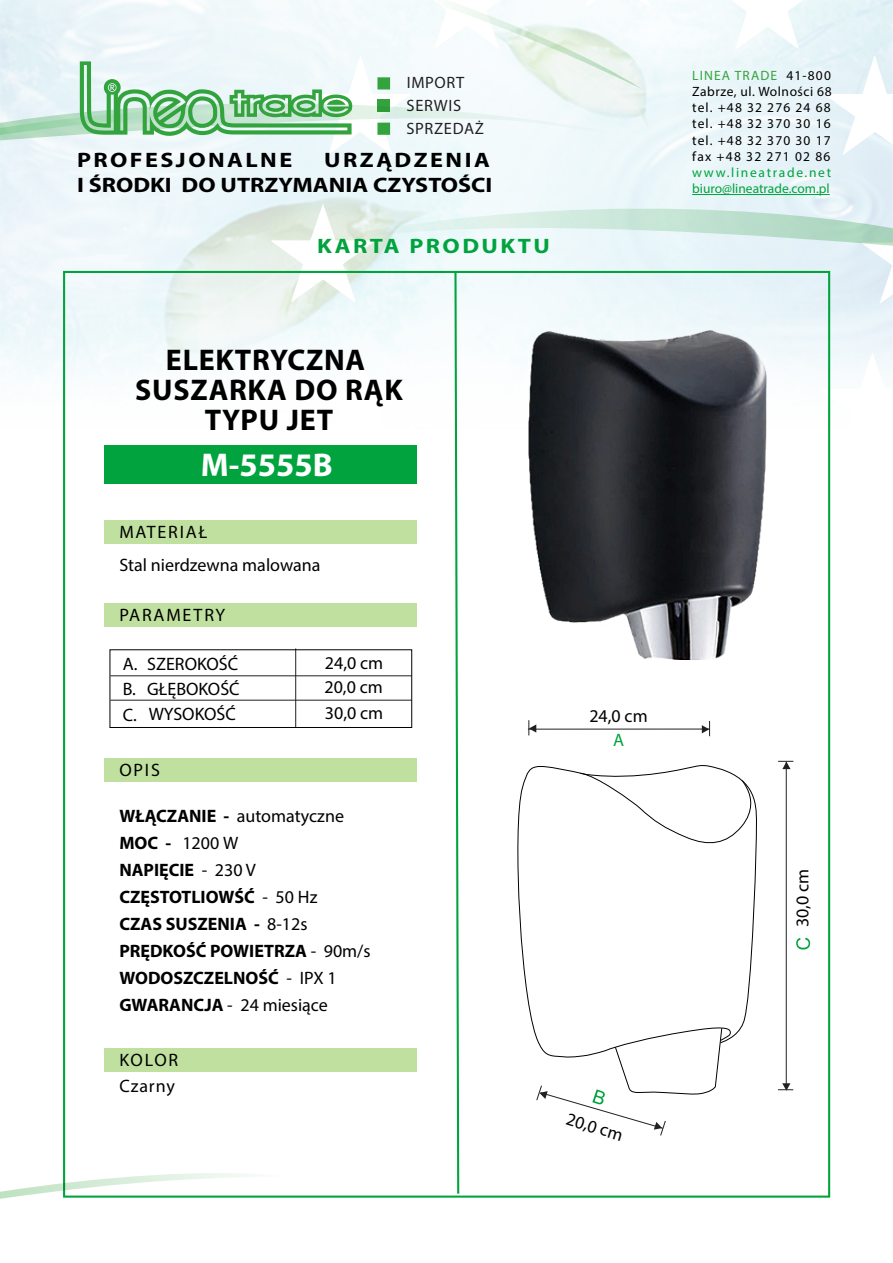
<style>
.page{position:relative;width:893px;height:1263px;background:#fff}
.page>*{position:absolute;margin:0;border:0;box-sizing:border-box;transform-origin:0 0}
.t1{font:700 33px "Myriad Pro";color:#fff}
.t2{font:700 30px/30px "Myriad Pro";letter-spacing:.025em;color:#000;text-align:center}
.t3{font:700 21px/25.2px "Myriad Pro";letter-spacing:.005em;color:#000;text-align:right;scale:1.15 1}
.t4{font:700 21px "Myriad Pro";letter-spacing:.1em;color:#000;scale:1.15 1}
.t5{font:700 21px "Myriad Pro";letter-spacing:.1em;color:#00a33d;scale:1.15 1}
.t6{font:700 18px/27px "Myriad Pro";color:#000}
.t7{font:18px/25.2px "Myriad Pro";color:#000;text-align:justify}
.t8{font:18px/25.5px "Myriad Pro";letter-spacing:.055em;color:#000}
.t9{font:18px "Myriad Pro";letter-spacing:.1em;color:#000}
.t10{font:18px "Myriad Pro";color:#00a33d}
.t11{font:16.5px/22.8px "Myriad Pro";letter-spacing:.04em;color:#212125}
.t12{font:13.5px/16.2px "Myriad Pro";letter-spacing:.085em;color:#000;text-align:justify}
.t13{font:13.5px/16.2px "Myriad Pro";color:#00a33d}
.s1{font-weight:400}
.s2{color:#33a33d}
</style>
<div class="page">
<img style="left:0;top:140px;width:271px;height:341px">
<svg style="left:271px;top:0;width:622px;height:597px"></svg>
<svg style="left:453px;top:270px;width:7px;height:926px"></svg>
<div style="left:105px;top:603px;width:312px;height:24px;background:#bfe09e"></div>
<div style="left:105px;top:759px;width:312px;height:23px;background:#bfe09e"></div>
<div style="left:105px;top:445px;width:312px;height:38px;background:#00a33d"></div>
<svg style="left:517px;top:765px;width:240px;height:278px"></svg>
<svg style="left:580px;top:773px;width:175px;height:74px"></svg>
<img style="left:529px;top:331px;width:237px;height:328px">
<hr style="left:528px;top:729px;width:181px;height:1px;background:#212125">
<hr style="left:786px;top:762px;width:1px;height:324px;background:#212125">
<svg style="left:529px;top:720px;width:7px;height:15px"></svg>
<svg style="left:702px;top:721px;width:8px;height:15px"></svg>
<svg style="left:778px;top:761px;width:15px;height:8px"></svg>
<svg style="left:778px;top:1083px;width:15px;height:8px"></svg>
<svg style="left:536px;top:1028px;width:186px;height:108px"></svg>
<svg style="left:796px;top:938px;width:14px;height:11px"></svg>
<hr style="left:295px;top:648px;width:1px;height:79px;background:#212125">
<hr style="left:110px;top:675px;width:302px;height:1px;background:#212125">
<hr style="left:110px;top:700px;width:302px;height:1px;background:#212125">
<div style="left:110px;top:649px;width:302px;height:79px;border:1px solid #000"></div>
<div style="left:105px;top:1048px;width:312px;height:24px;background:#bfe09e"></div>
<div style="left:105px;top:520px;width:312px;height:23px;background:#bfe09e"></div>
<svg style="left:324px;top:209px;width:569px;height:37px;background:#d8ece6"></svg>
<svg style="left:0;top:1173px;width:292px;height:26px"></svg>
<svg style="left:0;top:0;width:642px;height:140px"></svg>
<hr style="left:692px;top:194px;width:138px;height:1px;background:#00a33d">
<p class="t11" style="left:406px;top:71px;width:79px">IMPORT<br>SERWIS<br>SPRZEDAŻ</p>
<p class="t4" style="left:77px;top:146px;width:189px">PROFESJONALNE</p>
<p class="t3" style="left:77px;top:147px;width:363px">URZĄDZENIA<br>I ŚRODKI DO UTRZYMANIA CZYSTOŚCI</p>
<p class="t5" style="left:317px;top:232px;width:204px">KARTA PRODUKTU</p>
<h2 class="t2" style="left:135px;top:344px;width:269px">ELEKTRYCZNA<br>SUSZARKA DO RĄK<br>TYPU JET</h2>
<h1 class="t1" style="left:201px;top:443px;width:133px">M-5555B</h1>
<p class="t7" style="left:119px;top:515px;width:203px;line-height:32.5px">MATERIAŁ<br>Stal nierdzewna malowana</p>
<p class="t9" style="left:119px;top:604px;width:107px">PARAMETRY</p>
<p class="t7" style="left:147px;top:651px;width:94px">SZEROKOŚĆ GŁĘBOKOŚĆ WYSOKOŚĆ</p>
<p class="t7" style="left:123px;top:651px;width:16px">A.<br>B.<br>C.</p>
<p class="t7" style="left:324px;top:651px;width:60px;line-height:24.6px">24,0 cm 20,0 cm 30,0 cm</p>
<p class="t7" style="left:119px;top:757px;width:42px">OPIS</p>
<p class="t6" style="left:119px;top:802px;width:253px">WŁĄCZANIE - <span class="s1">automatyczne<br></span>MOC - <span class="s1">1200 W<br></span>NAPIĘCIE <span class="s1">- 230 V<br></span>CZĘSTOTLIOWŚĆ <span class="s1">- 50 Hz<br></span>CZAS SUSZENIA - <span class="s1">8-12s<br></span>PRĘDKOŚĆ POWIETRZA <span class="s1">- 90m/s<br></span>WODOSZCZELNOŚĆ <span class="s1">- IPX 1<br></span>GWARANCJA <span class="s1">- 24 miesiące</span></p>
<p class="t8" style="left:119px;top:1047px;width:60px">KOLOR<br>Czarny</p>
<p class="t7" style="left:589px;top:703px;width:60px">24,0 cm</p>
<p class="t10" style="left:613px;top:728px;width:13px">A</p>
<p class="t7" style="left:571px;top:1106px;width:60px;rotate:17deg">20,0 cm</p>
<p class="t12" style="left:692px;top:67px;width:141px"><span class="s2">LINEA TRADE</span> 41-800<br>Zabrze, ul. Wolności 68 tel. +48 32 276 24 68 tel. +48 32 370 30 16 tel. +48 32 370 30 17 fax +48 32 271 02 86</p>
<p class="t13" style="left:692px;top:164px;width:140px">www.lineatrade.net biuro@lineatrade.com.pl</p>
<p class="t7" style="left:789px;top:927px;width:60px;rotate:-90deg">30,0 cm</p>
</div>
